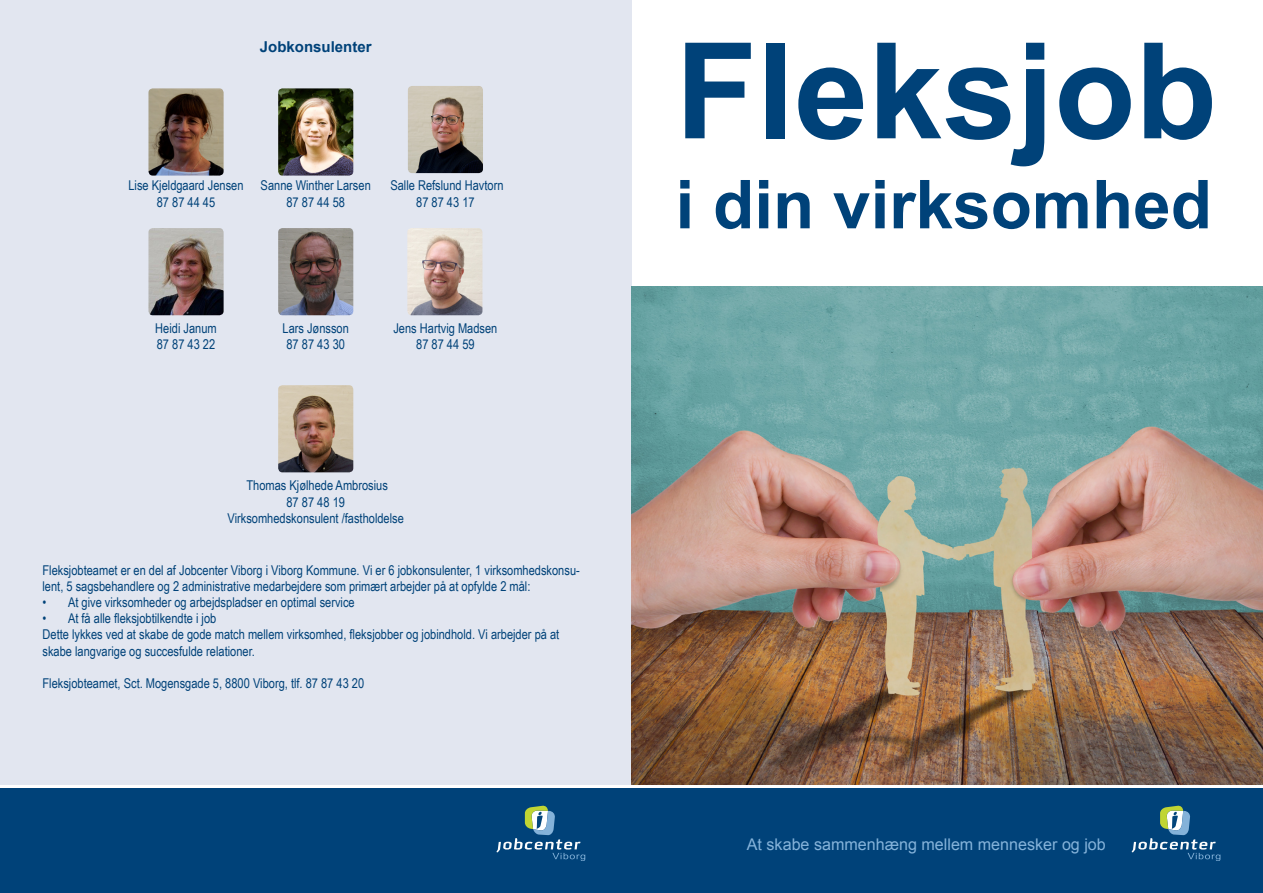
<style>
.page{position:relative;width:1263px;height:893px;background:#fff}
.page>*{position:absolute;margin:0;border:0;box-sizing:border-box;transform-origin:0 0}
.Underrubrik{font:700 133.5px "Arial";color:#004279}
.Underrubrik-2{font:700 67.5px "Arial";color:#004279}
.t1{font:16.05px "Arial";color:#85b3da}
.Br_dtekst{font:700 15px "Arial";color:#004279}
.Billedtekst{font:13.5px/16.2px "Arial Narrow";color:#004279}
</style>
<div class="page">
<div style="left:0;top:0;width:631px;height:784px;background:#e2e6f0"></div>
<div style="left:0;top:789px;width:1263px;height:104px;background:#004279"></div>
<img style="left:278px;top:385px;width:75px;height:87px">
<svg style="left:1131px;top:805px;width:89px;height:56px"></svg>
<svg style="left:496px;top:805px;width:89px;height:56px"></svg>
<img style="left:408px;top:86px;width:75px;height:87px">
<img style="left:148px;top:88px;width:76px;height:88px">
<img style="left:278px;top:88px;width:75px;height:88px">
<img style="left:148px;top:228px;width:76px;height:87px">
<img style="left:278px;top:228px;width:75px;height:87px">
<img style="left:407px;top:228px;width:75px;height:87px">
<img style="left:631px;top:286px;width:632px;height:498px">
<p class="Br_dtekst" style="left:260px;top:36px;width:113px">Jobkonsulenter</p>
<p class="Billedtekst" style="left:128px;top:177px;width:117px">Lise Kjeldgaard Jensen</p>
<p class="Billedtekst" style="left:157px;top:193px;width:60px">87 87 44 45</p>
<p class="Billedtekst" style="left:261px;top:177px;width:112px">Sanne Winther Larsen</p>
<p class="Billedtekst" style="left:286px;top:193px;width:60px">87 87 44 58</p>
<p class="Billedtekst" style="left:390px;top:177px;width:115px">Salle Refslund Havtorn</p>
<p class="Billedtekst" style="left:416px;top:193px;width:60px">87 87 43 17</p>
<p class="Billedtekst" style="left:155px;top:319px;width:63px">Heidi Janum</p>
<p class="Billedtekst" style="left:157px;top:335px;width:60px">87 87 43 22</p>
<p class="Billedtekst" style="left:282px;top:319px;width:68px">Lars Jønsson</p>
<p class="Billedtekst" style="left:286px;top:335px;width:60px">87 87 43 30</p>
<p class="Billedtekst" style="left:393px;top:319px;width:105px">Jens Hartvig Madsen</p>
<p class="Billedtekst" style="left:416px;top:335px;width:60px">87 87 44 59</p>
<p class="Billedtekst" style="left:246px;top:477px;width:143px">Thomas Kjølhede Ambrosius</p>
<p class="Billedtekst" style="left:286px;top:493px;width:60px">87 87 48 19</p>
<p class="Billedtekst" style="left:227px;top:509px;width:178px">Virksomhedskonsulent /fastholdelse</p>
<p class="Billedtekst" style="left:43px;top:561px;width:539px">Fleksjobteamet er en del af Jobcenter Viborg i Viborg Kommune. Vi er 6 jobkonsulenter, 1 virksomhedskonsu&shy;lent, 5 sagsbehandlere og 2 administrative medarbejdere som primært arbejder på at opfylde 2 mål:</p>
<p class="Billedtekst" style="left:43px;top:594px;width:314px">• At give virksomheder og arbejdspladser en optimal service</p>
<p class="Billedtekst" style="left:43px;top:610px;width:175px">• At få alle fleksjobtilkendte i job</p>
<p class="Billedtekst" style="left:43px;top:626px;width:518px">Dette lykkes ved at skabe de gode match mellem virksomhed, fleksjobber og jobindhold. Vi arbejder på at skabe langvarige og succesfulde relationer.</p>
<p class="Billedtekst" style="left:43px;top:675px;width:323px">Fleksjobteamet, Sct. Mogensgade 5, 8800 Viborg, tlf. 87 87 43 20</p>
<p class="Underrubrik" style="left:675px;top:-3px;width:543px">Fleksjob</p>
<p class="Underrubrik-2" style="left:675px;top:157px;width:538px">i din virksomhed</p>
<p class="t1" style="left:747px;top:834px;width:360px">At skabe sammenhæng mellem mennesker og job</p>
</div>
